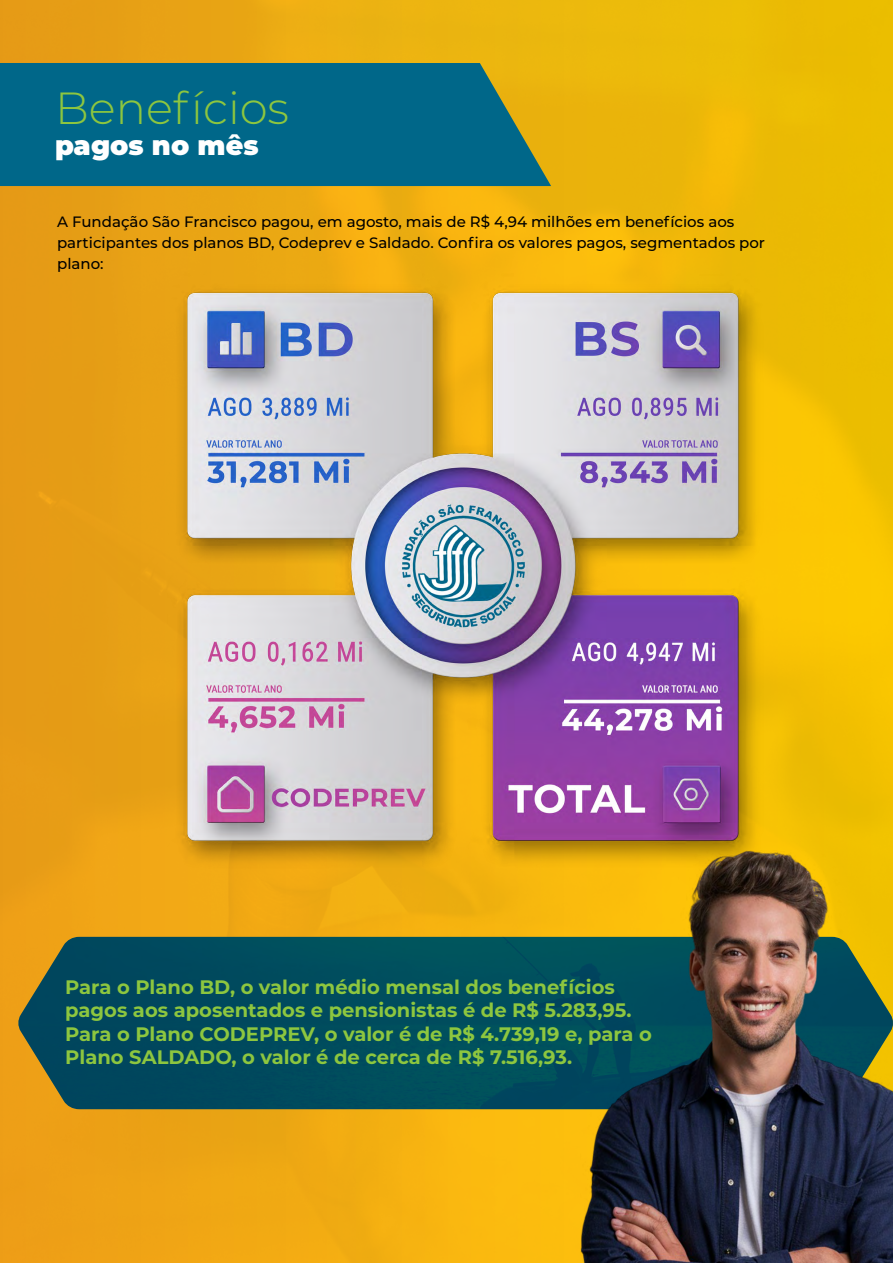
<style>
.page{position:relative;width:893px;height:1263px;background:#fff}
.page>*{position:absolute;margin:0;border:0;box-sizing:border-box;transform-origin:0 0}
.t1{font:300 45px "Montserrat";color:#8dc63f}
.t2{font:900 27px "Montserrat";color:#fff}
.t3{font:700 19.5px/23.4px "Montserrat";color:#8dc63f}
.t4{font:500 15px/21px "Montserrat";color:#000}
</style>
<div class="page">
<img style="left:0;top:0;width:893px;height:1263px">
<div style="left:0;top:63px;width:551px;height:123px;background:#006789"></div>
<img style="left:146px;top:271px;width:643px;height:626px">
<img style="left:18px;top:937px;width:562px;height:172px">
<img style="left:580px;top:850px;width:313px;height:413px">
<h1 class="t1" style="left:55px;top:78px;width:236px">Benefícios</h1>
<h2 class="t2" style="left:55px;top:125px;width:205px">pagos no mês</h2>
<p class="t4" style="left:57px;top:210px;width:709px">A Fundação São Francisco pagou, em agosto, mais de R$ 4,94 milhões em benefícios aos participantes dos planos BD, Codeprev e Saldado. Confira os valores pagos, segmentados por plano:</p>
<p class="t3" style="left:65px;top:974px;width:588px">Para o Plano BD, o valor médio mensal dos benefícios pagos aos aposentados e pensionistas é de R$ 5.283,95.<br>Para o Plano CODEPREV, o valor é de R$ 4.739,19 e, para o Plano SALDADO, o valor é de cerca de R$ 7.516,93.</p>
</div>
